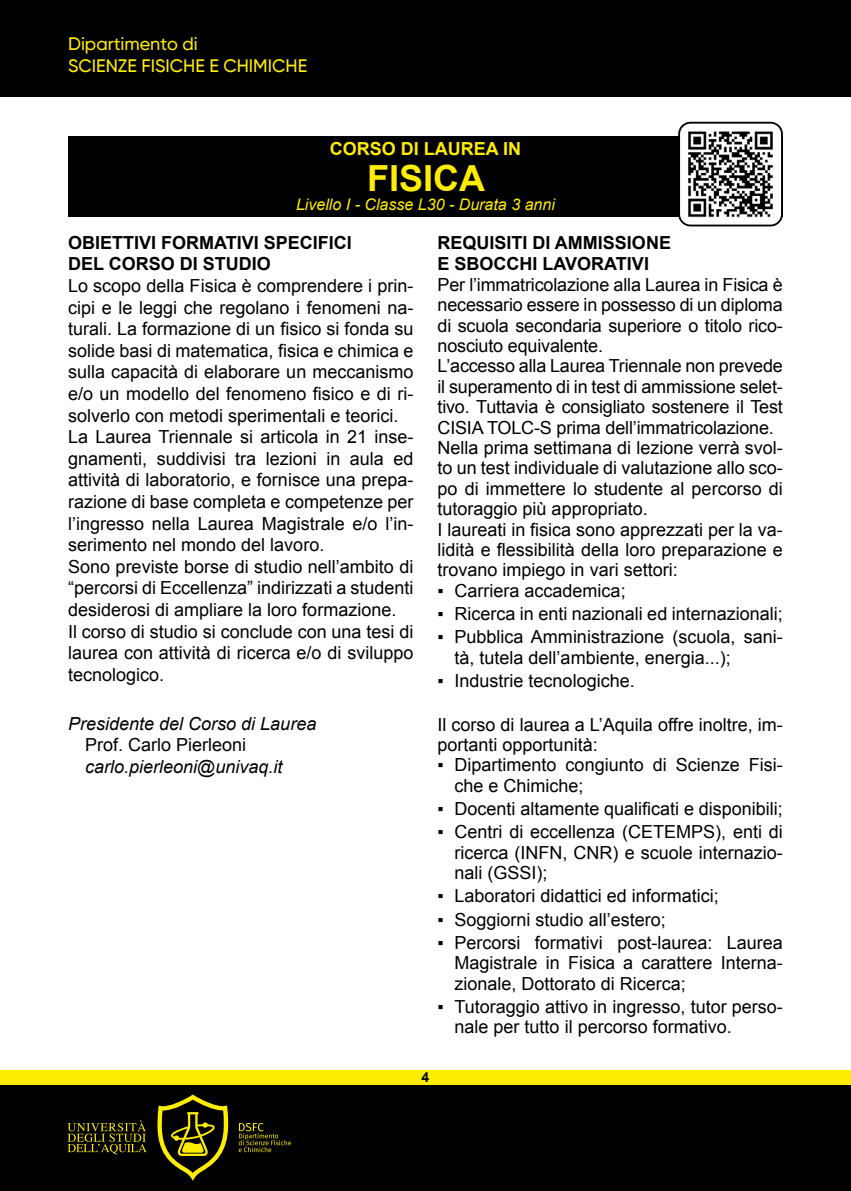
<style>
.page{position:relative;width:851px;height:1191px;background:#fff}
.page>*{position:absolute;margin:0;border:0;box-sizing:border-box;transform-origin:0 0}
.ombra_gialla{font:700 36px "Arial";color:#ffed00}
.t1{font:18px/20.4px "Arial";color:#000;text-align:justify}
.t2{font:700 18px "Arial";color:#000}
.ombrette_interne{font:italic 18px "Arial";color:#000}
.t3{font:500 18px/21.6px "Gilroy";color:#ffed00}
.ombra_gialla-2{font:700 18px "Arial";color:#ffed00}
.ombra_gialla-3{font:italic 16px "Arial";color:#ffed00}
.t4{font:700 14px "Arial";color:#000}
</style>
<div class="page">
<div style="left:0;top:1070px;width:850px;height:121px;background:#000"></div>
<div style="left:0;top:0;width:850px;height:96px;background:#000"></div>
<div style="left:0;top:1070px;width:850px;height:14px;background:#ffed00"></div>
<svg style="left:68px;top:1120px;width:79px;height:34px"></svg>
<svg style="left:239px;top:1123px;width:52px;height:29px"></svg>
<svg style="left:157px;top:1094px;width:72px;height:86px"></svg>
<div style="left:68px;top:136px;width:714px;height:25px;background:#000"></div>
<div style="left:68px;top:159px;width:714px;height:42px;background:#000"></div>
<div style="left:68px;top:193px;width:714px;height:23px;background:#000"></div>
<img style="left:681px;top:124px;width:100px;height:101px">
<div style="left:678px;top:122px;width:104px;height:104px;border:2px solid #000;border-radius:11px"></div>
<p class="t3" style="left:68px;top:33px;width:240px">Dipartimento di<br>SCIENZE FISICHE E CHIMICHE</p>
<p class="ombra_gialla-2" style="left:330px;top:137px;width:193px">CORSO DI LAUREA IN</p>
<p class="ombra_gialla" style="left:367px;top:154px;width:120px">FISICA</p>
<p class="ombra_gialla-3" style="left:296px;top:194px;width:260px">Livello I - Classe L30 - Durata 3 anni</p>
<p class="t2" style="left:68px;top:230px;width:285px">OBIETTIVI FORMATIVI SPECIFICI</p>
<p class="t2" style="left:68px;top:252px;width:204px">DEL CORSO DI STUDIO</p>
<p class="t1" style="left:68px;top:275px;width:347px;line-height:21.6px">Lo scopo della Fisica è comprendere i prin&shy;cipi e le leggi che regolano i fenomeni na&shy;turali. La formazione di un fisico si fonda su solide basi di matematica, fisica e chimica e sulla capacità di elaborare un meccanismo e/o un modello del fenomeno fisico e di ri&shy;solverlo con metodi sperimentali e teorici.</p>
<p class="t1" style="left:68px;top:426px;width:347px;line-height:21.6px">La Laurea Triennale si articola in 21 inse&shy;gnamenti, suddivisi tra lezioni in aula ed attività di laboratorio, e fornisce una prepa&shy;razione di base completa e competenze per l’ingresso nella Laurea Magistrale e/o l’in&shy;serimento nel mondo del lavoro.</p>
<p class="t1" style="left:68px;top:556px;width:347px;line-height:21.6px">Sono previste borse di studio nell’ambito di “percorsi di Eccellenza” indirizzati a studenti desiderosi di ampliare la loro formazione.</p>
<p class="t1" style="left:68px;top:621px;width:347px;line-height:21.6px">Il corso di studio si conclude con una tesi di laurea con attività di ricerca e/o di sviluppo tecnologico.</p>
<p class="ombrette_interne" style="left:68px;top:712px;width:250px">Presidente del Corso di Laurea</p>
<p class="t1" style="left:85px;top:735px;width:163px">Prof. Carlo Pierleoni</p>
<p class="ombrette_interne" style="left:85px;top:755px;width:199px">carlo.pierleoni@univaq.it</p>
<p class="t2" style="left:437px;top:230px;width:235px">REQUISITI DI AMMISSIONE</p>
<p class="t2" style="left:437px;top:252px;width:213px">E SBOCCHI LAVORATIVI</p>
<p class="t1" style="left:437px;top:274px;width:347px">Per l’immatricolazione alla Laurea in Fisica è necessario essere in possesso di un diploma di scuola secondaria superiore o titolo rico&shy;nosciuto equivalente.</p>
<p class="t1" style="left:437px;top:356px;width:347px">L’accesso alla Laurea Triennale non prevede il superamento di in test di ammissione selet&shy;tivo. Tuttavia è consigliato sostenere il Test CISIA TOLC-S prima dell’immatricolazione.</p>
<p class="t1" style="left:437px;top:438px;width:347px">Nella prima settimana di lezione verrà svol&shy;to un test individuale di valutazione allo sco&shy;po di immettere lo studente al percorso di tutoraggio più appropriato.</p>
<p class="t1" style="left:437px;top:519px;width:347px">I laureati in fisica sono apprezzati per la va&shy;lidità e flessibilità della loro preparazione e trovano impiego in vari settori:</p>
<p class="t1" style="left:437px;top:580px;width:190px">▪ Carriera accademica;</p>
<p class="t1" style="left:437px;top:604px;width:347px">▪ Ricerca in enti nazionali ed internazionali;</p>
<p class="t1" style="left:454px;top:627px;width:330px;text-indent:-17px">▪ Pubblica Amministrazione (scuola, sani&shy;tà, tutela dell’ambiente, energia...);</p>
<p class="t1" style="left:437px;top:670px;width:199px">▪ Industrie tecnologiche.</p>
<p class="t1" style="left:437px;top:714px;width:347px">Il corso di laurea a L’Aquila offre inoltre, im&shy;portanti opportunità:</p>
<p class="t1" style="left:454px;top:755px;width:330px;text-indent:-17px">▪ Dipartimento congiunto di Scienze Fisi&shy;che e Chimiche;</p>
<p class="t1" style="left:437px;top:798px;width:347px">▪ Docenti altamente qualificati e disponibili;</p>
<p class="t1" style="left:454px;top:822px;width:330px;text-indent:-17px">▪ Centri di eccellenza (CETEMPS), enti di ricerca (INFN, CNR) e scuole internazio&shy;nali (GSSI);</p>
<p class="t1" style="left:437px;top:886px;width:283px">▪ Laboratori didattici ed informatici;</p>
<p class="t1" style="left:437px;top:909px;width:230px">▪ Soggiorni studio all’estero;</p>
<p class="t1" style="left:454px;top:932px;width:330px;text-indent:-17px">▪ Percorsi formativi post-laurea: Laurea Magistrale in Fisica a carattere Interna&shy;zionale, Dottorato di Ricerca;</p>
<p class="t1" style="left:454px;top:996px;width:330px;text-indent:-17px">▪ Tutoraggio attivo in ingresso, tutor perso&shy;nale per tutto il percorso formativo.</p>
<p class="t4" style="left:421px;top:1067px;width:9px">4</p>
</div>
